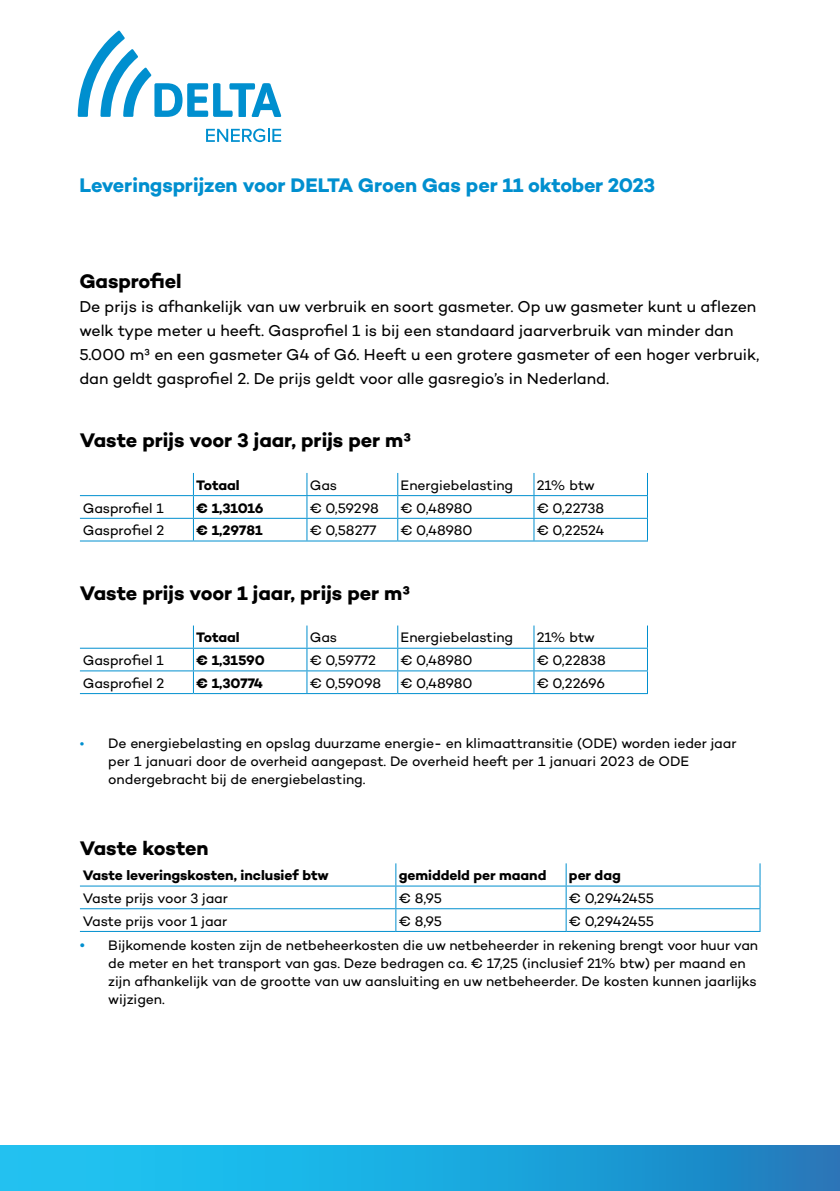
<style>
.page{position:relative;width:840px;height:1191px;background:#fff}
.page>*{position:absolute;margin:0;border:0;box-sizing:border-box;transform-origin:0 0}
.t1{font:700 20px "Campton";letter-spacing:-.005em;color:#000}
.t2{font:700 20px "Campton";letter-spacing:-.01em;color:#008fcf}
.t3{font:16px/24px "Campton";letter-spacing:-.005em;color:#000}
.t4{font:14px/18px "Campton";letter-spacing:-.005em;color:#000}
.t5{font:700 14px "Campton";letter-spacing:-.005em;color:#000}
.s1{color:#008fcf}
.s2{font-size:16px;color:#008fcf}
</style>
<div class="page">
<hr style="left:80px;top:495px;width:113px;height:1px;background:#008fcf">
<hr style="left:80px;top:518px;width:113px;height:1px;background:#008fcf">
<hr style="left:80px;top:540px;width:113px;height:1px;background:#008fcf">
<svg style="left:193px;top:473px;width:1px;height:67px"></svg>
<hr style="left:193px;top:495px;width:114px;height:1px;background:#008fcf">
<hr style="left:193px;top:518px;width:114px;height:1px;background:#008fcf">
<hr style="left:193px;top:540px;width:114px;height:1px;background:#008fcf">
<svg style="left:306px;top:473px;width:1px;height:67px"></svg>
<hr style="left:307px;top:495px;width:90px;height:1px;background:#008fcf">
<hr style="left:307px;top:518px;width:90px;height:1px;background:#008fcf">
<hr style="left:307px;top:540px;width:90px;height:1px;background:#008fcf">
<svg style="left:397px;top:473px;width:1px;height:67px"></svg>
<hr style="left:397px;top:495px;width:136px;height:1px;background:#008fcf">
<hr style="left:397px;top:518px;width:136px;height:1px;background:#008fcf">
<hr style="left:397px;top:540px;width:136px;height:1px;background:#008fcf">
<svg style="left:533px;top:473px;width:1px;height:67px"></svg>
<hr style="left:533px;top:495px;width:114px;height:1px;background:#008fcf">
<hr style="left:533px;top:518px;width:114px;height:1px;background:#008fcf">
<hr style="left:533px;top:540px;width:114px;height:1px;background:#008fcf">
<hr style="left:80px;top:647px;width:113px;height:1px;background:#008fcf">
<hr style="left:80px;top:670px;width:113px;height:1px;background:#008fcf">
<hr style="left:80px;top:693px;width:113px;height:1px;background:#008fcf">
<svg style="left:193px;top:625px;width:1px;height:68px"></svg>
<hr style="left:193px;top:647px;width:114px;height:1px;background:#008fcf">
<hr style="left:193px;top:670px;width:114px;height:1px;background:#008fcf">
<hr style="left:193px;top:693px;width:114px;height:1px;background:#008fcf">
<svg style="left:306px;top:625px;width:1px;height:68px"></svg>
<hr style="left:307px;top:647px;width:90px;height:1px;background:#008fcf">
<hr style="left:307px;top:670px;width:90px;height:1px;background:#008fcf">
<hr style="left:307px;top:693px;width:90px;height:1px;background:#008fcf">
<svg style="left:397px;top:625px;width:1px;height:68px"></svg>
<hr style="left:397px;top:647px;width:136px;height:1px;background:#008fcf">
<hr style="left:397px;top:670px;width:136px;height:1px;background:#008fcf">
<hr style="left:397px;top:693px;width:136px;height:1px;background:#008fcf">
<svg style="left:533px;top:625px;width:1px;height:68px"></svg>
<hr style="left:533px;top:647px;width:114px;height:1px;background:#008fcf">
<hr style="left:533px;top:670px;width:114px;height:1px;background:#008fcf">
<hr style="left:533px;top:693px;width:114px;height:1px;background:#008fcf">
<hr style="left:80px;top:885px;width:315px;height:1px;background:#008fcf">
<hr style="left:80px;top:908px;width:315px;height:1px;background:#008fcf">
<hr style="left:80px;top:931px;width:315px;height:1px;background:#008fcf">
<svg style="left:395px;top:863px;width:1px;height:68px"></svg>
<hr style="left:395px;top:885px;width:171px;height:1px;background:#008fcf">
<hr style="left:395px;top:908px;width:171px;height:1px;background:#008fcf">
<hr style="left:395px;top:931px;width:171px;height:1px;background:#008fcf">
<svg style="left:565px;top:863px;width:1px;height:68px"></svg>
<hr style="left:566px;top:885px;width:194px;height:1px;background:#008fcf">
<hr style="left:566px;top:908px;width:194px;height:1px;background:#008fcf">
<hr style="left:566px;top:931px;width:194px;height:1px;background:#008fcf">
<svg style="left:759px;top:863px;width:1px;height:68px"></svg>
<svg style="left:78px;top:31px;width:203px;height:86px"></svg>
<svg style="left:206px;top:129px;width:75px;height:13px"></svg>
<div style="left:0;top:1145px;width:839px;height:46px;background:linear-gradient(to right,#1dcef9,#1d81c1)"></div>
<h1 class="t2" style="left:79px;top:172px;width:577px">Leveringsprijzen voor DELTA Groen Gas per 11 oktober 2023</h1>
<h1 class="t1" style="left:79px;top:268px;width:104px">Gasprofiel</h1>
<p class="t3" style="left:79px;top:294px;width:681px">De prijs is afhankelijk van uw verbruik en soort gasmeter. Op uw gasmeter kunt u aflezen welk type meter u heeft. Gasprofiel 1 is bij een standaard jaarverbruik van minder dan 5.000 m³ en een gasmeter G4 of G6. Heeft u een grotere gasmeter of een hoger verbruik, dan geldt gasprofiel 2. De prijs geldt voor alle gasregio’s in Nederland.</p>
<h1 class="t1" style="left:80px;top:427px;width:332px">Vaste prijs voor 3 jaar, prijs per m³</h1>
<p class="t5" style="left:196px;top:476px;width:45px">Totaal</p>
<p class="t4" style="left:309px;top:476px;width:29px">Gas</p>
<p class="t4" style="left:400px;top:476px;width:114px">Energiebelasting</p>
<p class="t4" style="left:536px;top:476px;width:60px">21% btw</p>
<p class="t4" style="left:83px;top:498px;width:82px">Gasprofiel 1</p>
<p class="t5" style="left:196px;top:499px;width:69px">€ 1,31016</p>
<p class="t4" style="left:309px;top:498px;width:70px">€ 0,59298</p>
<p class="t4" style="left:400px;top:498px;width:74px">€ 0,48980</p>
<p class="t4" style="left:536px;top:498px;width:69px">€ 0,22738</p>
<p class="t4" style="left:83px;top:521px;width:83px">Gasprofiel 2</p>
<p class="t5" style="left:196px;top:521px;width:68px">€ 1,29781</p>
<p class="t4" style="left:309px;top:521px;width:68px">€ 0,58277</p>
<p class="t4" style="left:400px;top:521px;width:74px">€ 0,48980</p>
<p class="t4" style="left:536px;top:521px;width:69px">€ 0,22524</p>
<h1 class="t1" style="left:80px;top:580px;width:331px">Vaste prijs voor 1 jaar, prijs per m³</h1>
<p class="t5" style="left:196px;top:629px;width:45px">Totaal</p>
<p class="t4" style="left:309px;top:628px;width:29px">Gas</p>
<p class="t4" style="left:400px;top:628px;width:114px">Energiebelasting</p>
<p class="t4" style="left:536px;top:628px;width:60px">21% btw</p>
<p class="t4" style="left:83px;top:651px;width:82px">Gasprofiel 1</p>
<p class="t5" style="left:196px;top:651px;width:70px">€ 1,31590</p>
<p class="t4" style="left:309px;top:651px;width:68px">€ 0,59772</p>
<p class="t4" style="left:400px;top:651px;width:74px">€ 0,48980</p>
<p class="t4" style="left:536px;top:651px;width:71px">€ 0,22838</p>
<p class="t4" style="left:83px;top:674px;width:83px">Gasprofiel 2</p>
<p class="t5" style="left:196px;top:674px;width:68px">€ 1,30774</p>
<p class="t4" style="left:309px;top:674px;width:73px">€ 0,59098</p>
<p class="t4" style="left:400px;top:674px;width:74px">€ 0,48980</p>
<p class="t4" style="left:536px;top:674px;width:70px">€ 0,22696</p>
<p class="t4" style="left:108px;top:734px;width:629px;text-indent:-28px"><span class="s1">•</span> De energiebelasting en opslag duurzame energie- en klimaattransitie (ODE) worden ieder jaar per 1 januari door de overheid aangepast. De overheid heeft per 1 januari 2023 de ODE ondergebracht bij de energiebelasting.</p>
<h1 class="t1" style="left:80px;top:835px;width:130px">Vaste kosten</h1>
<p class="t5" style="left:83px;top:866px;width:247px">Vaste leveringskosten, inclusief btw</p>
<p class="t5" style="left:398px;top:866px;width:149px">gemiddeld per maand</p>
<p class="t5" style="left:568px;top:866px;width:53px">per dag</p>
<p class="t4" style="left:83px;top:889px;width:147px">Vaste prijs voor 3 jaar</p>
<p class="t4" style="left:398px;top:889px;width:45px">€ 8,95</p>
<p class="t4" style="left:568px;top:889px;width:86px">€ 0,2942455</p>
<p class="t4" style="left:83px;top:911px;width:146px">Vaste prijs voor 1 jaar</p>
<p class="t4" style="left:398px;top:911px;width:45px">€ 8,95</p>
<p class="t4" style="left:568px;top:911px;width:86px">€ 0,2942455</p>
<p class="t4" style="left:108px;top:936px;width:651px;text-indent:-28px"><span class="s2">•</span> Bijkomende kosten zijn de netbeheerkosten die uw netbeheerder in rekening brengt voor huur van de meter en het transport van gas. Deze bedragen ca. € 17,25 (inclusief 21% btw) per maand en zijn afhankelijk van de grootte van uw aansluiting en uw netbeheerder. De kosten kunnen jaarlijks wijzigen.</p>
</div>
